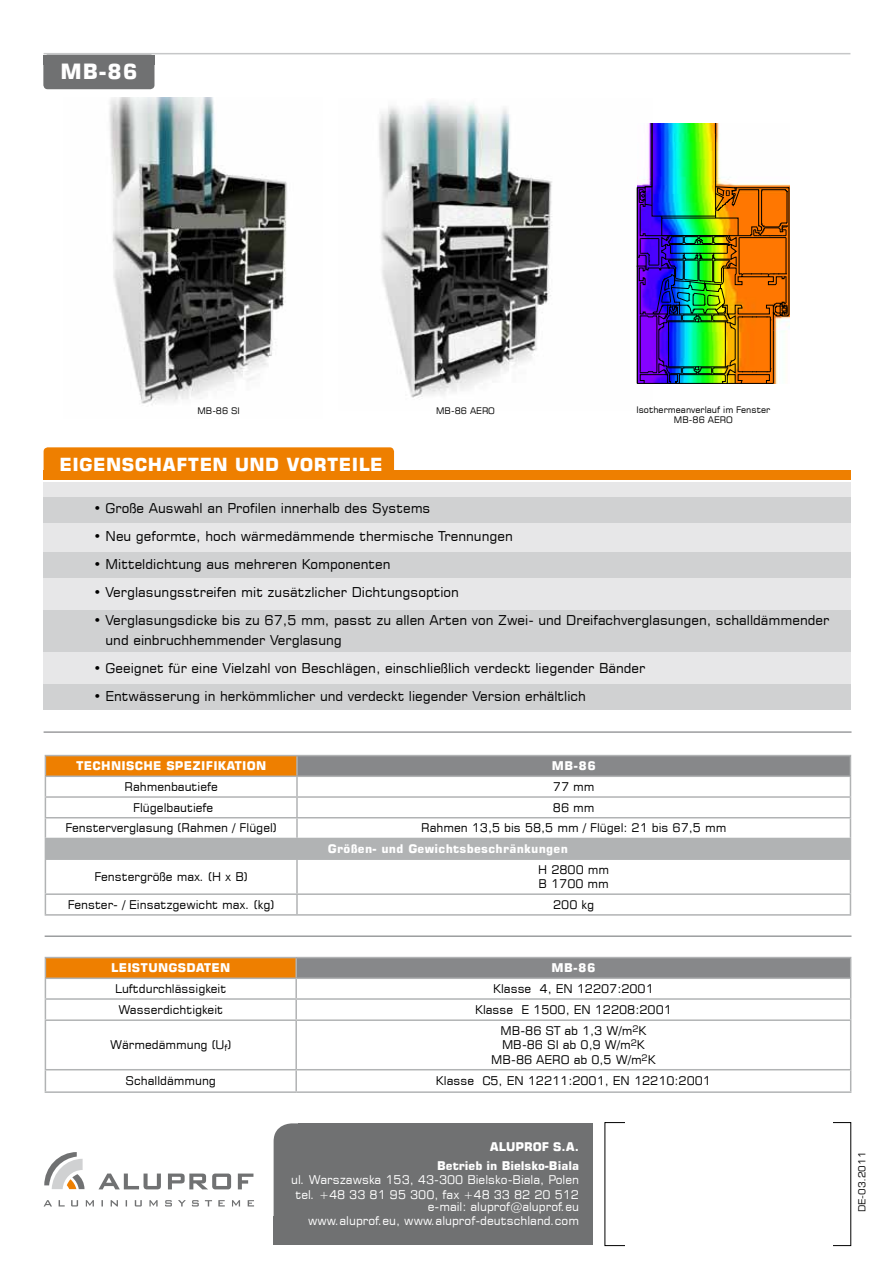
<style>
.page{position:relative;width:893px;height:1263px;background:#fff}
.page>*{position:absolute;margin:0;border:0;box-sizing:border-box;transform-origin:0 0}
.t1{font:21px "Square 721 EU Bold";color:#fff}
.t2{font:18px "Square 721 EU Bold";letter-spacing:.025em;color:#fff}
.t3{font:13.5px/19.5px "Square 721 EU Normal";color:#000}
.t4{font:12px/14.4px "Square 721 EU Normal";color:#000}
.t5{font:12px/14.4px "Square 721 EU Normal";color:#fff;text-align:center}
.t6{font:12px "Square 721 EU Bold";letter-spacing:.025em;color:#fff}
.t7{font:12px/18.6px "Square 721 EU Bold";color:#fff;text-align:right}
.t8{font:9px/10.8px "Square 721 EU Normal";color:#000;text-align:center}
.t9{font:9px "Square 721 PL";color:#000}
</style>
<div class="page">
<img style="left:379px;top:101px;width:173px;height:297px">
<img style="left:109px;top:98px;width:178px;height:307px">
<img style="left:636px;top:123px;width:154px;height:261px">
<div style="left:274px;top:1123px;width:318px;height:121px;background:#707172;border-radius:18px"></div>
<div style="left:298px;top:1123px;width:295px;height:121px;background:#707172"></div>
<div style="left:274px;top:1216px;width:27px;height:28px;background:#707172"></div>
<div style="left:44px;top:483px;width:807px;height:226px;background:#e7e7e8"></div>
<div style="left:44px;top:611px;width:807px;height:41px;background:#d0d1d2"></div>
<div style="left:44px;top:684px;width:807px;height:26px;background:#d0d1d2"></div>
<div style="left:44px;top:497px;width:807px;height:26px;background:#d0d1d2"></div>
<div style="left:44px;top:552px;width:807px;height:26px;background:#d0d1d2"></div>
<div style="left:45px;top:755px;width:252px;height:21px;background:#ee7f00"></div>
<div style="left:297px;top:755px;width:553px;height:21px;background:#87888a"></div>
<div style="left:45px;top:838px;width:805px;height:21px;background:#b1b3b4"></div>
<hr style="left:45px;top:755px;width:252px;height:1px;background:#b1b3b4">
<hr style="left:297px;top:755px;width:554px;height:1px;background:#b1b3b4">
<hr style="left:45px;top:775px;width:252px;height:2px;background:#b1b3b4">
<hr style="left:297px;top:775px;width:554px;height:2px;background:#b1b3b4">
<hr style="left:45px;top:796px;width:252px;height:2px;background:#b1b3b4">
<hr style="left:297px;top:796px;width:554px;height:2px;background:#b1b3b4">
<svg style="left:296px;top:756px;width:2px;height:61px"></svg>
<hr style="left:45px;top:817px;width:252px;height:1px;background:#b1b3b4">
<hr style="left:297px;top:817px;width:554px;height:1px;background:#b1b3b4">
<hr style="left:296px;top:818px;width:2px;height:20px;background:#b1b3b4">
<svg style="left:45px;top:756px;width:1px;height:82px"></svg>
<svg style="left:850px;top:756px;width:1px;height:102px"></svg>
<hr style="left:45px;top:858px;width:252px;height:2px;background:#b1b3b4">
<hr style="left:45px;top:860px;width:1px;height:33px;background:#b1b3b4">
<hr style="left:297px;top:858px;width:554px;height:2px;background:#b1b3b4">
<hr style="left:296px;top:860px;width:2px;height:33px;background:#b1b3b4">
<hr style="left:850px;top:860px;width:1px;height:33px;background:#b1b3b4">
<hr style="left:45px;top:893px;width:252px;height:2px;background:#b1b3b4">
<svg style="left:45px;top:895px;width:1px;height:19px"></svg>
<hr style="left:297px;top:893px;width:554px;height:2px;background:#b1b3b4">
<svg style="left:296px;top:895px;width:2px;height:19px"></svg>
<svg style="left:850px;top:895px;width:1px;height:19px"></svg>
<hr style="left:45px;top:914px;width:252px;height:2px;background:#b1b3b4">
<hr style="left:297px;top:914px;width:554px;height:2px;background:#b1b3b4">
<div style="left:45px;top:957px;width:251px;height:21px;background:#ee7f00"></div>
<div style="left:296px;top:957px;width:555px;height:21px;background:#87888a"></div>
<hr style="left:45px;top:957px;width:251px;height:1px;background:#b1b3b4">
<hr style="left:296px;top:957px;width:555px;height:1px;background:#b1b3b4">
<hr style="left:45px;top:977px;width:251px;height:2px;background:#b1b3b4">
<hr style="left:296px;top:977px;width:555px;height:2px;background:#b1b3b4">
<hr style="left:45px;top:998px;width:251px;height:2px;background:#b1b3b4">
<svg style="left:45px;top:958px;width:1px;height:61px"></svg>
<hr style="left:296px;top:998px;width:555px;height:2px;background:#b1b3b4">
<svg style="left:295px;top:958px;width:2px;height:61px"></svg>
<svg style="left:850px;top:958px;width:1px;height:61px"></svg>
<hr style="left:45px;top:1019px;width:251px;height:2px;background:#b1b3b4">
<hr style="left:45px;top:1021px;width:1px;height:48px;background:#b1b3b4">
<hr style="left:296px;top:1019px;width:555px;height:2px;background:#b1b3b4">
<hr style="left:295px;top:1021px;width:2px;height:48px;background:#b1b3b4">
<hr style="left:850px;top:1021px;width:1px;height:48px;background:#b1b3b4">
<hr style="left:45px;top:1069px;width:251px;height:1px;background:#b1b3b4">
<svg style="left:45px;top:1070px;width:1px;height:21px"></svg>
<hr style="left:296px;top:1069px;width:555px;height:1px;background:#b1b3b4">
<hr style="left:295px;top:1070px;width:2px;height:21px;background:#b1b3b4">
<svg style="left:850px;top:1070px;width:1px;height:21px"></svg>
<hr style="left:45px;top:1091px;width:251px;height:2px;background:#b1b3b4">
<hr style="left:296px;top:1091px;width:555px;height:2px;background:#b1b3b4">
<hr style="left:45px;top:935px;width:806px;height:2px;background:#9c9e9f">
<hr style="left:44px;top:731px;width:807px;height:2px;background:#9c9d9f">
<div style="left:44px;top:470px;width:807px;height:10px;background:#ee7f00"></div>
<div style="left:44px;top:447px;width:350px;height:30px;background:#ee7f00;border-radius:4px"></div>
<hr style="left:44px;top:53px;width:806px;height:1px;background:#c6c7c8">
<div style="left:43px;top:55px;width:111px;height:34px;background:#707172;border-radius:4px"></div>
<div style="left:43px;top:55px;width:111px;height:9px;background:#707172"></div>
<svg style="left:44px;top:1152px;width:41px;height:37px"></svg>
<svg style="left:99px;top:1173px;width:62px;height:16px"></svg>
<svg style="left:168px;top:1173px;width:63px;height:16px"></svg>
<svg style="left:238px;top:1173px;width:15px;height:16px"></svg>
<svg style="left:44px;top:1200px;width:210px;height:6px"></svg>
<h1 class="t1" style="left:60px;top:58px;width:79px">MB-86</h1>
<p class="t8" style="left:197px;top:405px;width:44px">MB-86 SI</p>
<p class="t8" style="left:436px;top:405px;width:60px">MB-86 AERO</p>
<p class="t8" style="left:636px;top:404px;width:136px">Isothermeanverlauf im Fenster<br>MB-86 AERO</p>
<h2 class="t2" style="left:60px;top:453px;width:324px">EIGENSCHAFTEN UND VORTEILE</h2>
<p class="t3" style="left:94px;top:499px;width:338px">• Große Auswahl an Profilen innerhalb des Systems</p>
<p class="t3" style="left:94px;top:527px;width:421px">• Neu geformte, hoch wärmedämmende thermische Trennungen</p>
<p class="t3" style="left:94px;top:555px;width:299px">• Mitteldichtung aus mehreren Komponenten</p>
<p class="t3" style="left:94px;top:583px;width:367px">• Verglasungsstreifen mit zusätzlicher Dichtungsoption</p>
<p class="t3" style="left:106px;top:611px;width:725px;text-indent:-12px">• Verglasungsdicke bis zu 67,5 mm, passt zu allen Arten von Zwei- und Dreifachverglasungen, schalldämmender und einbruchhemmender Verglasung</p>
<p class="t3" style="left:94px;top:658px;width:553px">• Geeignet für eine Vielzahl von Beschlägen, einschließlich verdeckt liegender Bänder</p>
<p class="t3" style="left:94px;top:686px;width:494px">• Entwässerung in herkömmlicher und verdeckt liegender Version erhältlich</p>
<p class="t6" style="left:76px;top:758px;width:192px">TECHNISCHE SPEZIFIKATION</p>
<p class="t6" style="left:552px;top:758px;width:46px">MB-86</p>
<p class="t4" style="left:124px;top:779px;width:95px">Rahmenbautiefe</p>
<p class="t4" style="left:553px;top:779px;width:43px">77 mm</p>
<p class="t4" style="left:133px;top:800px;width:82px">Flügelbautiefe</p>
<p class="t4" style="left:553px;top:800px;width:43px">86 mm</p>
<p class="t4" style="left:66px;top:821px;width:213px">Fensterverglasung (Rahmen / Flügel)</p>
<p class="t4" style="left:421px;top:821px;width:307px">Rahmen 13,5 bis 58,5 mm / Flügel: 21 bis 67,5 mm</p>
<p class="t6" style="left:328px;top:841px;width:241px">Größen- und Gewichtsbeschränkungen</p>
<p class="t4" style="left:95px;top:870px;width:155px">Fenstergröße max. (H x B)</p>
<p class="t4" style="left:538px;top:862px;width:72px">H 2800 mm<br>B 1700 mm</p>
<p class="t4" style="left:68px;top:897px;width:208px">Fenster- / Einsatzgewicht max. (kg)</p>
<p class="t4" style="left:553px;top:897px;width:43px">200 kg</p>
<p class="t6" style="left:111px;top:960px;width:121px">LEISTUNGSDATEN</p>
<p class="t6" style="left:551px;top:960px;width:46px">MB-86</p>
<p class="t4" style="left:115px;top:981px;width:113px">Luftdurchlässigkeit</p>
<p class="t4" style="left:493px;top:981px;width:162px">Klasse 4, EN 12207:2001</p>
<p class="t4" style="left:118px;top:1002px;width:106px">Wasserdichtigkeit</p>
<p class="t4" style="left:475px;top:1002px;width:198px">Klasse E 1500, EN 12208:2001</p>
<p class="t4" style="left:110px;top:1038px;width:123px">Wärmedämmung (U<sub>f</sub>)</p>
<p class="t4" style="left:491px;top:1023px;width:166px;text-align:center">MB-86 ST ab 1,3 W/m<sup>2</sup>K<br>MB-86 SI ab 0,9 W/m<sup>2</sup>K<br>MB-86 AERO ab 0,5 W/m<sup>2</sup>K</p>
<p class="t4" style="left:126px;top:1074px;width:92px">Schalldämmung</p>
<p class="t4" style="left:436px;top:1074px;width:277px">Klasse C5, EN 12211:2001, EN 12210:2001</p>
<p class="t7" style="left:437px;top:1138px;width:143px">ALUPROF S.A.<br>Betrieb in Bielsko-Biala</p>
<p class="t5" style="left:291px;top:1173px;width:289px">ul. Warszawska 153, 43-300 Bielsko-Biala, Polen tel. +48 33 81 95 300, fax +48 33 82 20 512</p>
<p class="t5" style="left:308px;top:1199px;width:272px;text-align:right">e-mail: aluprof@aluprof.eu<br>www.aluprof.eu, www.aluprof-deutschland.com</p>
<p class="t9" style="left:856px;top:1212px;width:62px;rotate:-90deg">DE-03.2011</p>
</div>
